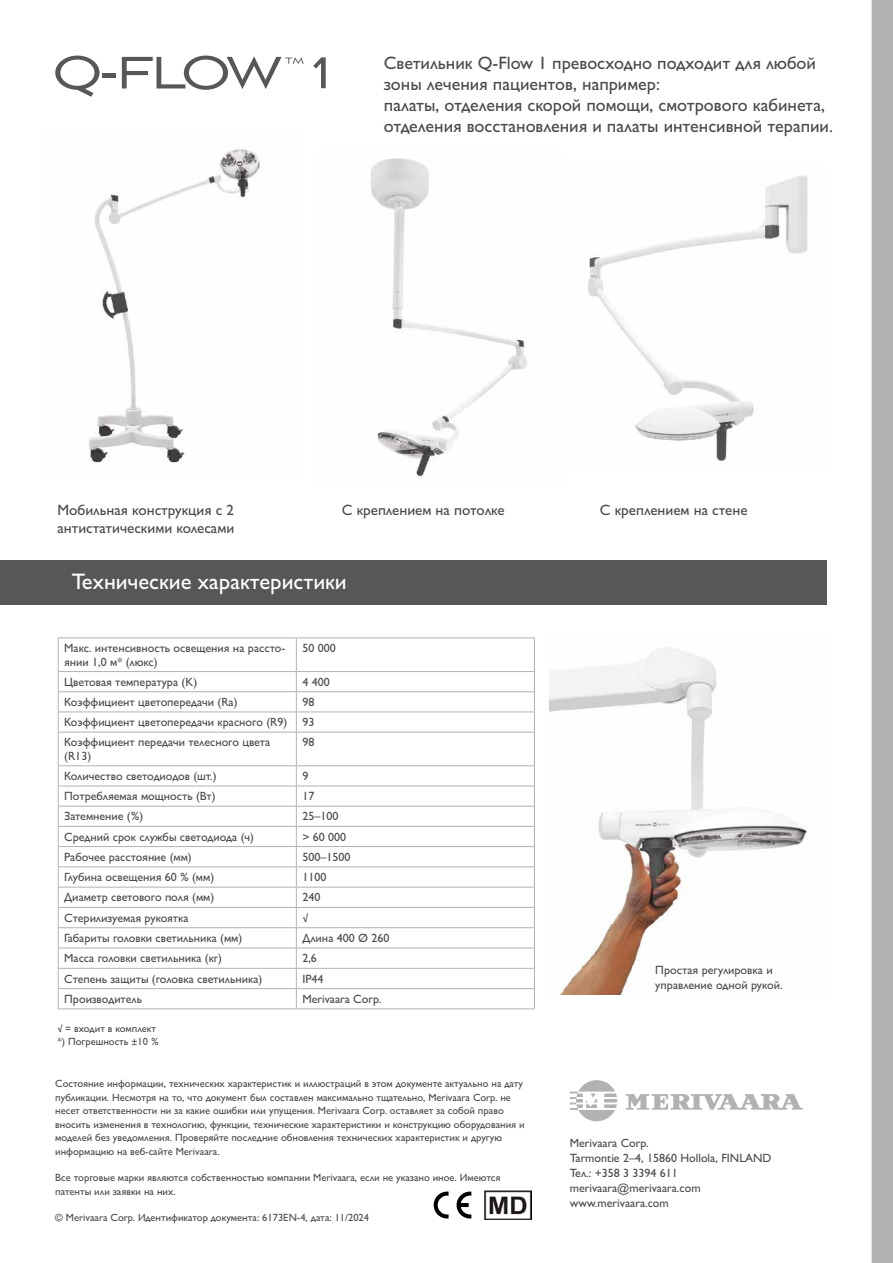
<style>
.page{position:relative;width:893px;height:1263px;background:#fff}
.page>*{position:absolute;margin:0;border:0;box-sizing:border-box;transform-origin:0 0}
.t1{font:500 22.5px "Gill Sans Pro Cyrillic";color:#fff}
.t2{font:500 18px/21px "Gill Sans Pro Cyrillic";color:#4a4a49}
.t3{font:500 15px/18px "Gill Sans Pro Cyrillic";color:#4a4a49}
.t4{font:500 12px/15px "Gill Sans Pro Cyrillic";color:#4a4a49}
.t5{font:500 10.5px/13.5px "Gill Sans Pro Cyrillic";color:#4a4a49}
</style>
<div class="page">
<svg style="left:313px;top:57px;width:13px;height:31px"></svg>
<hr style="left:103px;top:74px;width:13px;height:4px;background:#575756">
<svg style="left:122px;top:56px;width:182px;height:34px"></svg>
<svg style="left:55px;top:56px;width:45px;height:41px"></svg>
<img style="left:550px;top:647px;width:258px;height:347px">
<img style="left:370px;top:158px;width:157px;height:319px">
<img style="left:89px;top:149px;width:171px;height:314px">
<img style="left:588px;top:175px;width:220px;height:286px">
<div style="left:872px;top:0;width:21px;height:1263px;background:#b3b2b2"></div>
<svg style="left:626px;top:1094px;width:177px;height:16px"></svg>
<svg style="left:570px;top:1080px;width:47px;height:41px"></svg>
<div style="left:0;top:560px;width:827px;height:45px;background:#575756"></div>
<hr style="left:58px;top:638px;width:1px;height:33px;background:#b3b2b2">
<hr style="left:58px;top:637px;width:238px;height:1px;background:#b3b2b2">
<hr style="left:296px;top:638px;width:1px;height:33px;background:#b3b2b2">
<hr style="left:296px;top:637px;width:239px;height:1px;background:#b3b2b2">
<hr style="left:534px;top:638px;width:1px;height:33px;background:#b3b2b2">
<svg style="left:58px;top:672px;width:1px;height:60px"></svg>
<hr style="left:58px;top:732px;width:1px;height:33px;background:#b3b2b2">
<hr style="left:58px;top:671px;width:238px;height:1px;background:#b3b2b2">
<svg style="left:296px;top:672px;width:1px;height:60px"></svg>
<hr style="left:296px;top:732px;width:1px;height:33px;background:#b3b2b2">
<hr style="left:296px;top:671px;width:239px;height:1px;background:#b3b2b2">
<svg style="left:534px;top:672px;width:1px;height:60px"></svg>
<hr style="left:534px;top:732px;width:1px;height:33px;background:#b3b2b2">
<svg style="left:58px;top:766px;width:1px;height:242px"></svg>
<hr style="left:58px;top:691px;width:238px;height:1px;background:#b3b2b2">
<hr style="left:58px;top:711px;width:238px;height:1px;background:#b3b2b2">
<hr style="left:58px;top:732px;width:238px;height:1px;background:#b3b2b2">
<hr style="left:58px;top:765px;width:238px;height:1px;background:#b3b2b2">
<hr style="left:58px;top:786px;width:238px;height:1px;background:#b3b2b2">
<hr style="left:58px;top:806px;width:238px;height:1px;background:#b3b2b2">
<hr style="left:58px;top:826px;width:238px;height:1px;background:#b3b2b2">
<hr style="left:58px;top:846px;width:238px;height:1px;background:#b3b2b2">
<hr style="left:58px;top:866px;width:238px;height:1px;background:#b3b2b2">
<hr style="left:58px;top:887px;width:238px;height:1px;background:#b3b2b2">
<hr style="left:58px;top:907px;width:238px;height:1px;background:#b3b2b2">
<hr style="left:58px;top:927px;width:238px;height:1px;background:#b3b2b2">
<hr style="left:58px;top:948px;width:238px;height:1px;background:#b3b2b2">
<hr style="left:58px;top:968px;width:238px;height:1px;background:#b3b2b2">
<hr style="left:58px;top:988px;width:238px;height:1px;background:#b3b2b2">
<hr style="left:58px;top:1008px;width:238px;height:1px;background:#b3b2b2">
<svg style="left:296px;top:766px;width:1px;height:242px"></svg>
<hr style="left:296px;top:691px;width:239px;height:1px;background:#b3b2b2">
<hr style="left:296px;top:711px;width:239px;height:1px;background:#b3b2b2">
<hr style="left:296px;top:732px;width:239px;height:1px;background:#b3b2b2">
<hr style="left:296px;top:765px;width:239px;height:1px;background:#b3b2b2">
<svg style="left:534px;top:766px;width:1px;height:242px"></svg>
<hr style="left:296px;top:786px;width:239px;height:1px;background:#b3b2b2">
<hr style="left:296px;top:806px;width:239px;height:1px;background:#b3b2b2">
<hr style="left:296px;top:826px;width:239px;height:1px;background:#b3b2b2">
<hr style="left:296px;top:846px;width:239px;height:1px;background:#b3b2b2">
<hr style="left:296px;top:866px;width:239px;height:1px;background:#b3b2b2">
<hr style="left:296px;top:887px;width:239px;height:1px;background:#b3b2b2">
<hr style="left:296px;top:907px;width:239px;height:1px;background:#b3b2b2">
<hr style="left:296px;top:927px;width:239px;height:1px;background:#b3b2b2">
<hr style="left:296px;top:948px;width:239px;height:1px;background:#b3b2b2">
<hr style="left:296px;top:968px;width:239px;height:1px;background:#b3b2b2">
<hr style="left:296px;top:988px;width:239px;height:1px;background:#b3b2b2">
<hr style="left:296px;top:1008px;width:239px;height:1px;background:#b3b2b2">
<img style="left:484px;top:1191px;width:47px;height:28px">
<svg style="left:457px;top:1191px;width:14px;height:27px"></svg>
<svg style="left:434px;top:1191px;width:15px;height:27px"></svg>
<h2 class="t2" style="left:384px;top:52px;width:451px">Светильник Q-Flow 1 превосходно подходит для любой зоны лечения пациентов, например:<br>палаты, отделения скорой помощи, смотрового кабинета, отделения восстановления и палаты интенсивной терапии.</h2>
<p class="t3" style="left:57px;top:500px;width:178px">Мобильная конструкция с 2 антистатическими колесами</p>
<p class="t3" style="left:342px;top:500px;width:164px">С креплением на потолке</p>
<p class="t3" style="left:600px;top:500px;width:149px">С креплением на стене</p>
<h1 class="t1" style="left:72px;top:568px;width:277px">Технические характеристики</h1>
<p class="t4" style="left:64px;top:641px;width:223px;line-height:13.5px">Макс. интенсивность освещения на рассто&shy;янии 1,0 м* (люкс)</p>
<p class="t4" style="left:302px;top:640px;width:35px">50 000</p>
<p class="t4" style="left:64px;top:674px;width:135px">Цветовая температура (K)</p>
<p class="t4" style="left:302px;top:674px;width:29px">4 400</p>
<p class="t4" style="left:64px;top:694px;width:175px">Коэффициент цветопередачи (Ra)</p>
<p class="t4" style="left:64px;top:692px;width:252px;line-height:20.2px;text-align:justify;text-indent:238px">98<br>Коэффициент цветопередачи красного (R9) 93<br>Коэффициент передачи телесного цвета</p>
<p class="t4" style="left:64px;top:748px;width:28px">(R13)</p>
<p class="t4" style="left:302px;top:735px;width:13px">98</p>
<p class="t4" style="left:64px;top:768px;width:154px">Количество светодиодов (шт.)</p>
<p class="t4" style="left:302px;top:768px;width:7px">9</p>
<p class="t4" style="left:64px;top:788px;width:153px">Потребляемая мощность (Вт)</p>
<p class="t4" style="left:302px;top:788px;width:13px">17</p>
<p class="t4" style="left:64px;top:809px;width:80px">Затемнение (%)</p>
<p class="t4" style="left:302px;top:809px;width:37px">25–100</p>
<p class="t4" style="left:64px;top:829px;width:191px">Средний срок службы светодиода (ч)</p>
<p class="t4" style="left:302px;top:829px;width:45px">&gt; 60 000</p>
<p class="t4" style="left:64px;top:849px;width:129px">Рабочее расстояние (мм)</p>
<p class="t4" style="left:302px;top:849px;width:49px">500–1500</p>
<p class="t4" style="left:64px;top:869px;width:152px">Глубина освещения 60 % (мм)</p>
<p class="t4" style="left:302px;top:869px;width:25px">1100</p>
<p class="t4" style="left:64px;top:890px;width:152px">Диаметр светового поля (мм)</p>
<p class="t4" style="left:302px;top:890px;width:19px">240</p>
<p class="t4" style="left:64px;top:910px;width:126px">Стерилизуемая рукоятка</p>
<p class="t4" style="left:302px;top:910px;width:7px">√</p>
<p class="t4" style="left:64px;top:930px;width:180px">Габариты головки светильника (мм)</p>
<p class="t4" style="left:302px;top:930px;width:89px">Длина 400 Ø 260</p>
<p class="t4" style="left:64px;top:950px;width:159px">Масса головки светильника (кг)</p>
<p class="t4" style="left:302px;top:950px;width:16px">2,6</p>
<p class="t4" style="left:64px;top:971px;width:200px">Степень защиты (головка светильника)</p>
<p class="t4" style="left:302px;top:971px;width:23px">IP44</p>
<p class="t4" style="left:64px;top:991px;width:79px">Производитель</p>
<p class="t4" style="left:302px;top:991px;width:80px">Merivaara Corp.</p>
<p class="t5" style="left:57px;top:1021px;width:103px">√ = входит в комплект *) Погрешность ±10 %</p>
<p class="t5" style="left:55px;top:1077px;width:471px">Состояние информации, технических характеристик и иллюстраций в этом документе актуально на дату публикации. Несмотря на то, что документ был составлен максимально тщательно, Merivaara Corp. не несет ответственности ни за какие ошибки или упущения. Merivaara Corp. оставляет за собой право вносить изменения в технологию, функции, технические характеристики и конструкцию оборудования и моделей без уведомления. Проверяйте последние обновления технических характеристик и другую информацию на веб-сайте Merivaara.</p>
<p class="t5" style="left:55px;top:1171px;width:447px">Все торговые марки являются собственностью компании Merivaara, если не указано иное. Имеются патенты или заявки на них.</p>
<p class="t5" style="left:55px;top:1210px;width:315px">© Merivaara Corp. Идентификатор документа: 6173EN-4, дата: 11/2024</p>
<p class="t4" style="left:655px;top:962px;width:129px">Простая регулировка и управление одной рукой.</p>
<p class="t4" style="left:570px;top:1135px;width:203px">Merivaara Corp.<br>Tarmontie 2–4, 15860 Hollola, FINLAND<br>Тел.: +358 3 3394 611 merivaara@merivaara.com www.merivaara.com</p>
</div>
